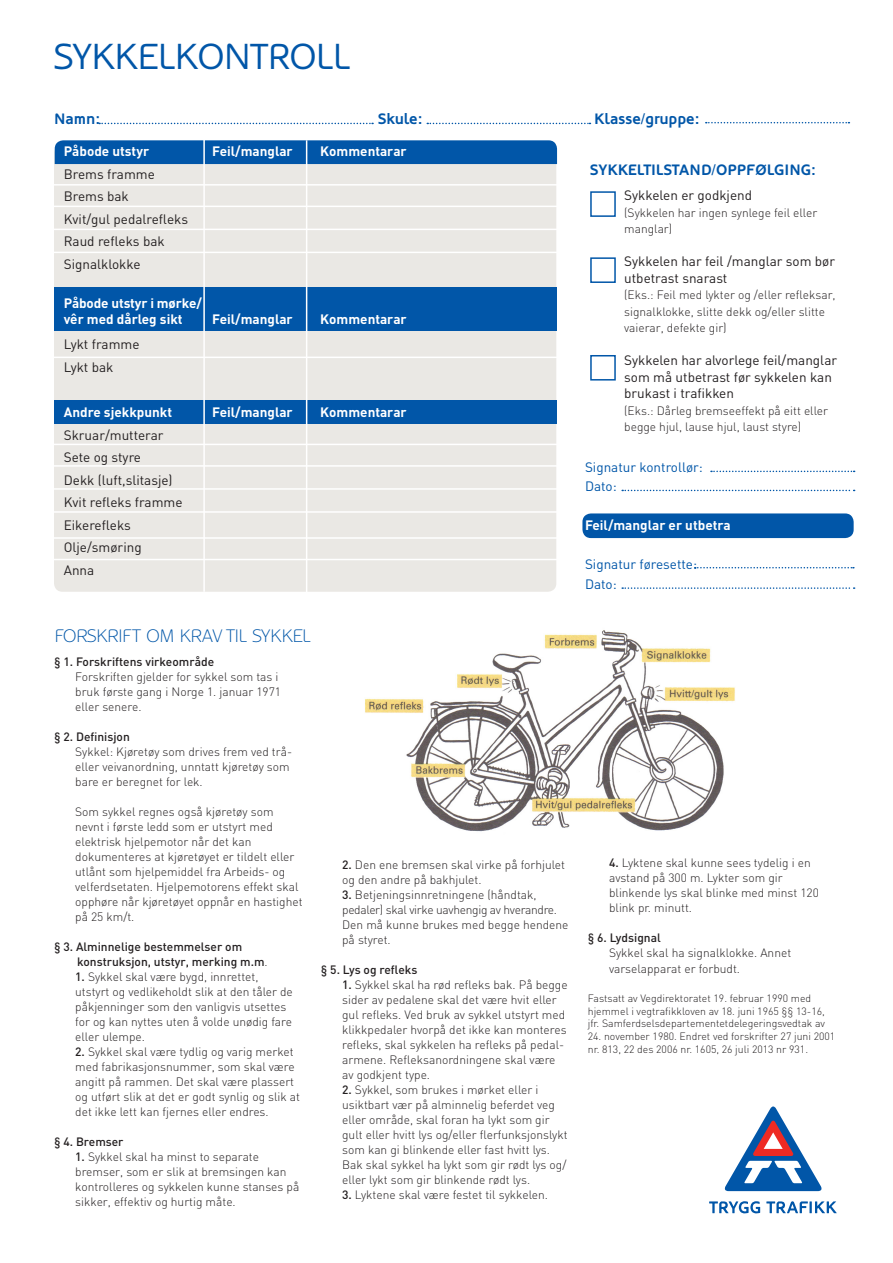
<style>
.page{position:relative;width:893px;height:1263px;background:#fff}
.page>*{position:absolute;margin:0;border:0;box-sizing:border-box;transform-origin:0 0}
.t1{font:36px "Oblik";color:#0156a8}
.t2{font:300 18px "Oblik";color:#0156a8}
.t3{font:700 15px "Oblik";color:#0156a8}
.t4{font:13.5px/16.5px "DIN";color:#231f20}
.t5{font:700 13.5px/16.5px "DIN";color:#fff}
.t6{font:13.5px "DIN";color:#0156a8}
.t7{font:300 12px/15px "DIN";color:#231f20}
.t8{font:500 12px "DIN";color:#231f20}
.t9{font:300 10.5px/12.6px "DIN";color:#231f20}
.s1{font-weight:300}
.s2{font-weight:500}
</style>
<div class="page">
<div style="left:582px;top:513px;width:272px;height:25px;background:#0156a8;border-radius:9px"></div>
<div style="left:54px;top:145px;width:502px;height:447px;background:#eae8e4;border-radius:9px"></div>
<div style="left:55px;top:140px;width:502px;height:24px;background:#0156a8"></div>
<div style="left:55px;top:288px;width:502px;height:43px;background:#0156a8"></div>
<div style="left:55px;top:400px;width:502px;height:23px;background:#0156a8"></div>
<svg style="left:99px;top:123px;width:274px;height:1px"></svg>
<svg style="left:427px;top:123px;width:163px;height:1px"></svg>
<svg style="left:706px;top:122px;width:143px;height:1px"></svg>
<hr style="left:203px;top:135px;width:2px;height:457px;background:#fff">
<hr style="left:306px;top:140px;width:1px;height:457px;background:#fff">
<hr style="left:48px;top:184px;width:521px;height:2px;background:#fff">
<hr style="left:50px;top:206px;width:522px;height:1px;background:#fff">
<hr style="left:50px;top:229px;width:522px;height:1px;background:#fff">
<hr style="left:48px;top:252px;width:521px;height:1px;background:#fff">
<hr style="left:48px;top:444px;width:521px;height:1px;background:#fff">
<hr style="left:50px;top:465px;width:522px;height:2px;background:#fff">
<hr style="left:50px;top:488px;width:522px;height:2px;background:#fff">
<hr style="left:48px;top:511px;width:521px;height:2px;background:#fff">
<hr style="left:46px;top:537px;width:521px;height:2px;background:#fff">
<hr style="left:49px;top:559px;width:521px;height:1px;background:#fff">
<hr style="left:42px;top:357px;width:521px;height:1px;background:#fff">
<div style="left:590px;top:191px;width:26px;height:26px;background:#fff;border:2px solid #0156a8"></div>
<div style="left:590px;top:257px;width:26px;height:26px;background:#fff;border:2px solid #0156a8"></div>
<div style="left:590px;top:355px;width:26px;height:26px;background:#fff;border:2px solid #0156a8"></div>
<svg style="left:711px;top:471px;width:144px;height:1px"></svg>
<svg style="left:622px;top:490px;width:233px;height:1px"></svg>
<svg style="left:695px;top:567px;width:159px;height:1px"></svg>
<svg style="left:622px;top:587px;width:233px;height:2px"></svg>
<svg style="left:724px;top:1106px;width:98px;height:86px"></svg>
<svg style="left:709px;top:1201px;width:51px;height:12px"></svg>
<svg style="left:766px;top:1201px;width:71px;height:12px"></svg>
<img style="left:365px;top:630px;width:370px;height:202px">
<p class="t1" style="left:54px;top:36px;width:297px">SYKKELKONTROLL</p>
<p class="t3" style="left:54px;top:110px;width:48px">Namn:</p>
<p class="t3" style="left:378px;top:110px;width:46px">Skule:</p>
<p class="t3" style="left:594px;top:110px;width:107px">Klasse/gruppe:</p>
<p class="t5" style="left:64px;top:143px;width:87px">Påbode utstyr</p>
<p class="t5" style="left:212px;top:143px;width:82px">Feil/manglar</p>
<p class="t5" style="left:320px;top:143px;width:88px">Kommentarar</p>
<p class="t4" style="left:64px;top:166px;width:93px">Brems framme</p>
<p class="t4" style="left:64px;top:188px;width:67px">Brems bak</p>
<p class="t4" style="left:64px;top:211px;width:126px">Kvit/gul pedalrefleks</p>
<p class="t4" style="left:64px;top:233px;width:102px">Raud refleks bak</p>
<p class="t4" style="left:64px;top:256px;width:78px">Signalklokke</p>
<p class="t5" style="left:64px;top:294px;width:140px">Påbode utstyr i mørke/ vêr med dårleg sikt</p>
<p class="t3" style="left:590px;top:162px;width:227px">SYKKELTILSTAND/OPPFØLGING:</p>
<p class="t4" style="left:624px;top:187px;width:129px">Sykkelen er godkjend</p>
<p class="t7" style="left:624px;top:204px;width:195px;line-height:16.5px">(Sykkelen har ingen synlege feil eller manglar)</p>
<p class="t4" style="left:624px;top:253px;width:212px">Sykkelen har feil /manglar som bør utbetrast snarast</p>
<p class="t7" style="left:624px;top:287px;width:213px;line-height:16.5px">(Eks.: Feil med lykter og /eller refleksar, signalklokke, slitte dekk og/eller slitte vaierar, defekte gir)</p>
<p class="t4" style="left:624px;top:352px;width:214px">Sykkelen har alvorlege feil/manglar som må utbetrast før sykkelen kan brukast i trafikken</p>
<p class="t7" style="left:624px;top:402px;width:205px;line-height:16.5px">(Eks.: Dårleg bremseeffekt på eitt eller begge hjul, lause hjul, laust styre)</p>
<p class="t6" style="left:585px;top:458px;width:119px">Signatur kontrollør:</p>
<p class="t6" style="left:585px;top:478px;width:33px">Dato:</p>
<p class="t5" style="left:585px;top:516px;width:147px">Feil/manglar er utbetra</p>
<p class="t6" style="left:585px;top:556px;width:114px">Signatur føresette:</p>
<p class="t6" style="left:585px;top:575px;width:33px">Dato:</p>
<p class="t5" style="left:212px;top:311px;width:82px">Feil/manglar</p>
<p class="t5" style="left:320px;top:311px;width:88px">Kommentarar</p>
<p class="t4" style="left:64px;top:336px;width:77px">Lykt framme</p>
<p class="t4" style="left:64px;top:359px;width:51px">Lykt bak</p>
<p class="t5" style="left:64px;top:403px;width:110px">Andre sjekkpunkt</p>
<p class="t5" style="left:212px;top:403px;width:82px">Feil/manglar</p>
<p class="t5" style="left:320px;top:403px;width:88px">Kommentarar</p>
<p class="t4" style="left:64px;top:426px;width:101px">Skruar/mutterar</p>
<p class="t4" style="left:64px;top:449px;width:79px">Sete og styre</p>
<p class="t4" style="left:64px;top:471px;width:110px">Dekk (luft,slitasje)</p>
<p class="t4" style="left:64px;top:494px;width:120px">Kvit refleks framme</p>
<p class="t4" style="left:64px;top:516px;width:69px">Eikerefleks</p>
<p class="t4" style="left:64px;top:539px;width:79px">Olje/smøring</p>
<p class="t4" style="left:64px;top:561px;width:32px">Anna</p>
<p class="t2" style="left:55px;top:626px;width:257px">FORSKRIFT OM KRAV TIL SYKKEL</p>
<p class="t8" style="left:54px;top:654px;width:162px">§ 1. Forskriftens virkeområde</p>
<p class="t7" style="left:75px;top:669px;width:207px">Forskriften gjelder for sykkel som tas i bruk første gang i Norge 1. januar 1971 eller senere.</p>
<p class="t8" style="left:54px;top:729px;width:77px">§ 2. Definisjon</p>
<p class="t7" style="left:75px;top:744px;width:218px">Sykkel: Kjøretøy som drives frem ved trå&shy;eller veivanordning, unntatt kjøretøy som bare er beregnet for lek.</p>
<p class="t7" style="left:75px;top:804px;width:229px">Som sykkel regnes også kjøretøy som nevnt i første ledd som er utstyrt med elektrisk hjelpemotor når det kan dokumenteres at kjøretøyet er tildelt eller utlånt som hjelpemiddel fra Arbeids- og velferdsetaten. Hjelpemotorens effekt skal opphøre når kjøretøyet oppnår en hastighet på 25 km/t.</p>
<p class="t8" style="left:54px;top:939px;width:190px">§ 3. Alminnelige bestemmelser om</p>
<p class="t8" style="left:77px;top:954px;width:192px">konstruksjon, utstyr, merking m.m<span class="s1">.</span></p>
<p class="t7" style="left:75px;top:969px;width:219px"><span class="s2">1.</span> Sykkel skal være bygd, innrettet, utstyrt og vedlikeholdt slik at den tåler de påkjenninger som den vanligvis utsettes for og kan nyttes uten å volde unødig fare eller ulempe.</p>
<p class="t7" style="left:75px;top:1044px;width:226px"><span class="s2">2.</span> Sykkel skal være tydlig og varig merket med fabrikasjonsnummer, som skal være angitt på rammen. Det skal være plassert og utført slik at det er godt synlig og slik at det ikke lett kan fjernes eller endres.</p>
<p class="t8" style="left:54px;top:1134px;width:71px">§ 4. Bremser</p>
<p class="t7" style="left:75px;top:1149px;width:226px"><span class="s2">1.</span> Sykkel skal ha minst to separate bremser, som er slik at bremsingen kan kontrolleres og sykkelen kunne stanses på sikker, effektiv og hurtig måte.</p>
<p class="t7" style="left:342px;top:857px;width:224px"><span class="s2">2.</span> Den ene bremsen skal virke på forhjulet og den andre på bakhjulet.</p>
<p class="t7" style="left:342px;top:887px;width:228px"><span class="s2">3.</span> Betjeningsinnretningene (håndtak, pedaler) skal virke uavhengig av hverandre.<br>Den må kunne brukes med begge hendene på styret.</p>
<p class="t8" style="left:321px;top:961px;width:98px">§ 5. Lys og refleks</p>
<p class="t7" style="left:342px;top:977px;width:227px"><span class="s2">1.</span> Sykkel skal ha rød refleks bak. På begge sider av pedalene skal det være hvit eller gul refleks. Ved bruk av sykkel utstyrt med klikkpedaler hvorpå det ikke kan monteres refleks, skal sykkelen ha refleks på pedal&shy;armene. Refleksanordningene skal være av godkjent type.</p>
<p class="t7" style="left:342px;top:1082px;width:227px"><span class="s2">2.</span> Sykkel, som brukes i mørket eller i usiktbart vær på alminnelig beferdet veg eller område, skal foran ha lykt som gir gult eller hvitt lys og/eller flerfunksjonslykt som kan gi blinkende eller fast hvitt lys.<br>Bak skal sykkel ha lykt som gir rødt lys og/ eller lykt som gir blinkende rødt lys.</p>
<p class="t7" style="left:342px;top:1187px;width:207px"><span class="s2">3.</span> Lyktene skal være festet til sykkelen.</p>
<p class="t7" style="left:609px;top:855px;width:211px"><span class="s2">4.</span> Lyktene skal kunne sees tydelig i en avstand på 300 m. Lykter som gir blinkende lys skal blinke med minst 120 blink pr. minutt.</p>
<p class="t8" style="left:588px;top:930px;width:75px">§ 6. Lydsignal</p>
<p class="t7" style="left:609px;top:945px;width:184px;line-height:16.2px">Sykkel skal ha signalklokke. Annet varselapparat er forbudt.</p>
<p class="t9" style="left:588px;top:992px;width:239px">Fastsatt av Vegdirektoratet 19. februar 1990 med hjemmel i vegtrafikkloven av 18. juni 1965 §§ 13-16, jfr. Samferdselsdepartementetdelegeringsvedtak av</p>
<p class="t9" style="left:588px;top:1030px;width:249px">24. november 1980. Endret ved forskrifter 27 juni 2001 nr. 813, 22 des 2006 nr. 1605, 26 juli 2013 nr 931.</p>
</div>
